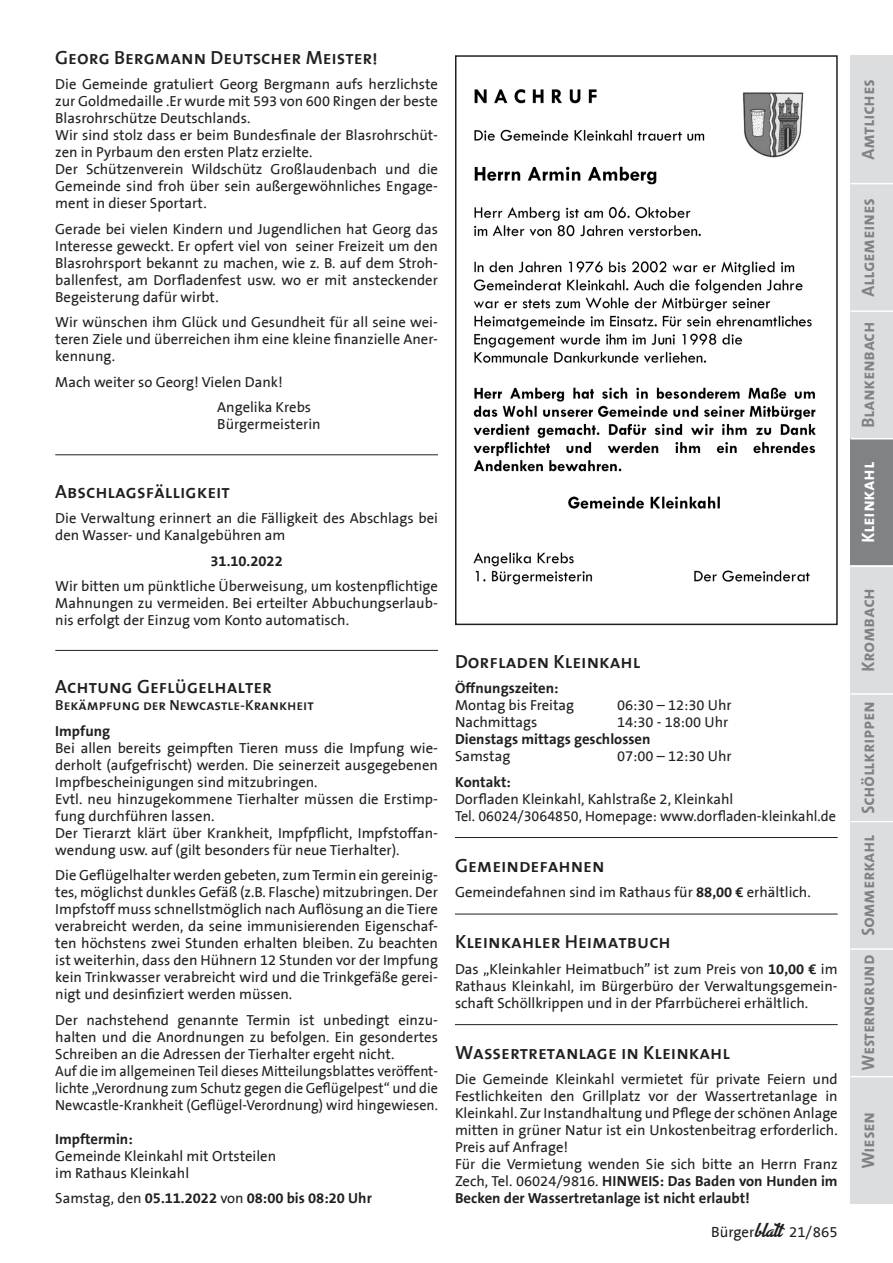
<style>
.page{position:relative;width:893px;height:1263px;background:#fff}
.page>*{position:absolute;margin:0;border:0;box-sizing:border-box;transform-origin:0 0}
.t1{font:19.2px "The Sans Semi Bold Caps";color:#231f20}
.t2{font:italic 18px "The Sans Bold Caps";color:#808285}
.t3{font:italic 18px "The Sans Bold Caps";color:#808285;scale:.95 1}
.t4{font:italic 18px "The Sans Bold Caps";color:#fff}
.t5{font:15px "The Sans B5 Plain";color:#231f20}
.t6{font:14.7px/17px "The Sans B5 Plain";color:#231f20}
.t7{font:700 14.7px/17px "The Sans B7";color:#231f20}
.t8{font:14.7px "The Sans Semi Bold Caps";color:#231f20}
.s1{font-family:"The Sans B5 Plain";font-weight:400}
.s2{font-family:"The Sans B7";font-weight:700}
.s3{font-family:"Advertising Script";font-weight:700;font-size:16.5px}
</style>
<div class="page">
<div style="left:850px;top:55px;width:43px;height:128px;background:#dcdddf"></div>
<div style="left:850px;top:183px;width:43px;height:127px;background:#dcdddf"></div>
<div style="left:850px;top:310px;width:43px;height:128px;background:#dcdddf"></div>
<div style="left:850px;top:821px;width:43px;height:127px;background:#dcdddf"></div>
<div style="left:850px;top:948px;width:43px;height:128px;background:#dcdddf"></div>
<div style="left:850px;top:1076px;width:43px;height:127px;background:#dcdddf"></div>
<hr style="left:850px;top:1076px;width:43px;height:1px;background:#fff">
<hr style="left:850px;top:948px;width:43px;height:2px;background:#fff">
<hr style="left:850px;top:821px;width:43px;height:1px;background:#fff">
<hr style="left:850px;top:310px;width:43px;height:2px;background:#fff">
<hr style="left:850px;top:183px;width:43px;height:1px;background:#fff">
<div style="left:850px;top:438px;width:43px;height:128px;background:#808285"></div>
<div style="left:850px;top:566px;width:43px;height:127px;background:#dcdddf"></div>
<div style="left:850px;top:693px;width:43px;height:128px;background:#dcdddf"></div>
<hr style="left:455px;top:837px;width:383px;height:1px;background:#231f20">
<hr style="left:455px;top:914px;width:383px;height:1px;background:#231f20">
<hr style="left:455px;top:1024px;width:383px;height:1px;background:#231f20">
<img style="left:473px;top:89px;width:343px;height:496px">
<div style="left:455px;top:55px;width:383px;height:570px;border:2px solid #231f20"></div>
<hr style="left:55px;top:454px;width:383px;height:1px;background:#231f20">
<hr style="left:55px;top:650px;width:383px;height:1px;background:#231f20">
<hr style="left:850px;top:693px;width:43px;height:2px;background:#fff">
<hr style="left:850px;top:566px;width:43px;height:1px;background:#fff">
<hr style="left:850px;top:438px;width:43px;height:1px;background:#fff">
<h1 class="t1" style="left:55px;top:41px;width:324px">Georg Bergmann Deutscher Meister!</h1>
<p class="t6" style="left:55px;top:76px;width:384px">Die Gemeinde gratuliert Georg Bergmann aufs herzlichste zur Goldmedaille .Er wurde mit 593 von 600 Ringen der beste Blasrohrschütze Deutschlands.<br>Wir sind stolz dass er beim Bundesfinale der Blasrohrschüt&shy;zen in Pyrbaum den ersten Platz erzielte.<br>Der Schützenverein Wildschütz Großlaudenbach und die Gemeinde sind froh über sein außergewöhnliches Engage&shy;ment in dieser Sportart.</p>
<p class="t6" style="left:55px;top:221px;width:384px;text-align:justify">Gerade bei vielen Kindern und Jugendlichen hat Georg das Interesse geweckt. Er opfert viel von seiner Freizeit um den Blasrohrsport bekannt zu machen, wie z. B. auf dem Stroh&shy;ballenfest, am Dorfladenfest usw. wo er mit ansteckender Begeisterung dafür wirbt.</p>
<p class="t6" style="left:55px;top:315px;width:384px;text-align:justify">Wir wünschen ihm Glück und Gesundheit für all seine wei&shy;teren Ziele und überreichen ihm eine kleine finanzielle Aner&shy;kennung.</p>
<p class="t6" style="left:217px;top:370px;width:95px;line-height:25.5px;text-indent:-162px">Mach weiter so Georg! Vielen Dank!<br>Angelika Krebs</p>
<p class="t6" style="left:217px;top:417px;width:105px">Bürgermeisterin</p>
<h1 class="t1" style="left:55px;top:475px;width:176px">Abschlagsfälligkeit</h1>
<p class="t6" style="left:55px;top:510px;width:384px">Die Verwaltung erinnert an die Fälligkeit des Abschlags bei den Wasser- und Kanalgebühren am</p>
<p class="t7" style="left:210px;top:553px;width:74px">31.10.2022</p>
<p class="t6" style="left:55px;top:578px;width:384px;text-align:justify">Wir bitten um pünktliche Überweisung, um kostenpflichtige Mahnungen zu vermeiden. Bei erteilter Abbuchungserlaub&shy;nis erfolgt der Einzug vom Konto automatisch.</p>
<h1 class="t1" style="left:55px;top:671px;width:218px">Achtung Geflügelhalter</h1>
<p class="t8" style="left:55px;top:693px;width:260px">Bekämpfung der Newcastle-Krankheit</p>
<p class="t7" style="left:55px;top:723px;width:56px">Impfung</p>
<p class="t6" style="left:55px;top:740px;width:384px">Bei allen bereits geimpften Tieren muss die Impfung wie&shy;derholt (aufgefrischt) werden. Die seinerzeit ausgegebenen Impfbescheinigungen sind mitzubringen.<br>Evtl. neu hinzugekommene Tierhalter müssen die Erstimp&shy;fung durchführen lassen.<br>Der Tierarzt klärt über Krankheit, Impfpflicht, Impfstoffan&shy;wendung usw. auf (gilt besonders für neue Tierhalter).</p>
<p class="t6" style="left:55px;top:867px;width:384px;text-align:justify">Die Geflügelhalter werden gebeten, zum Termin ein gereinig&shy;tes, möglichst dunkles Gefäß (z.B. Flasche) mitzubringen. Der Impfstoff muss schnellstmöglich nach Auflösung an die Tiere verabreicht werden, da seine immunisierenden Eigenschaf&shy;ten höchstens zwei Stunden erhalten bleiben. Zu beachten ist weiterhin, dass den Hühnern 12 Stunden vor der Impfung kein Trinkwasser verabreicht wird und die Trinkgefäße gerei&shy;nigt und desinfiziert werden müssen.</p>
<p class="t6" style="left:55px;top:1012px;width:384px">Der nachstehend genannte Termin ist unbedingt einzu&shy;halten und die Anordnungen zu befolgen. Ein gesondertes Schreiben an die Adressen der Tierhalter ergeht nicht.<br>Auf die im allgemeinen Teil dieses Mitteilungsblattes veröffent&shy;lichte „Verordnung zum Schutz gegen die Geflügelpest“ und die Newcastle-Krankheit (Geflügel-Verordnung) wird hingewiesen.</p>
<p class="t7" style="left:55px;top:1131px;width:79px">Impftermin:</p>
<p class="t6" style="left:55px;top:1148px;width:222px">Gemeinde Kleinkahl mit Ortsteilen im Rathaus Kleinkahl</p>
<p class="t7" style="left:55px;top:1190px;width:318px"><span class="s1">Samstag, den</span> 05.11.2022 <span class="s1">von</span> 08:00 bis 08:20 Uhr</p>
<h1 class="t1" style="left:455px;top:645px;width:187px">Dorf laden Kleinkahl</h1>
<p class="t7" style="left:455px;top:680px;width:105px">Öffnungszeiten:</p>
<p class="t6" style="left:455px;top:697px;width:121px">Montag bis Freitag</p>
<p class="t6" style="left:617px;top:697px;width:116px">06:30 – 12:30 Uhr</p>
<p class="t6" style="left:455px;top:714px;width:84px">Nachmittags</p>
<p class="t6" style="left:617px;top:714px;width:113px">14:30 - 18:00 Uhr</p>
<p class="t7" style="left:455px;top:731px;width:197px">Dienstags mittags geschlossen</p>
<p class="t6" style="left:455px;top:748px;width:57px">Samstag</p>
<p class="t6" style="left:617px;top:748px;width:116px">07:00 – 12:30 Uhr</p>
<p class="t7" style="left:455px;top:774px;width:58px">Kontakt:</p>
<p class="t6" style="left:455px;top:791px;width:383px">Dorfladen Kleinkahl, Kahlstraße 2, Kleinkahl<br>Tel. 06024/3064850, Homepage: www.dorfladen-kleinkahl.de</p>
<h1 class="t1" style="left:455px;top:849px;width:151px">Gemeindefahnen</h1>
<p class="t6" style="left:455px;top:884px;width:357px">Gemeindefahnen sind im Rathaus für <span class="s2">88,00 €</span> erhältlich.</p>
<h1 class="t1" style="left:455px;top:926px;width:217px">Kleinkahler Heimatbuch</h1>
<p class="t6" style="left:455px;top:961px;width:384px;text-align:justify">Das „Kleinkahler Heimatbuch” ist zum Preis von <span class="s2">10,00 €</span> im Rathaus Kleinkahl, im Bürgerbüro der Verwaltungsgemein&shy;schaft Schöllkrippen und in der Pfarrbücherei erhältlich.</p>
<h1 class="t1" style="left:455px;top:1036px;width:277px">Wassertretanlage in Kleinkahl</h1>
<p class="t6" style="left:455px;top:1071px;width:384px">Die Gemeinde Kleinkahl vermietet für private Feiern und Festlichkeiten den Grillplatz vor der Wassertretanlage in Kleinkahl. Zur Instandhaltung und Pflege der schönen Anlage mitten in grüner Natur ist ein Unkostenbeitrag erforderlich.<br>Preis auf Anfrage!<br>Für die Vermietung wenden Sie sich bitte an Herrn Franz</p>
<p class="t7" style="left:455px;top:1173px;width:384px"><span class="s1">Zech, Tel. 06024/9816.</span> HINWEIS: Das Baden von Hunden im<br>Becken der Wassertretanlage ist nicht erlaubt!</p>
<p class="t5" style="left:711px;top:1224px;width:128px">Bürger<span class="s3">blatt</span> 21/865</p>
<p class="t2" style="left:853px;top:159px;width:87px;rotate:-90deg">Amtliches</p>
<p class="t2" style="left:853px;top:296px;width:105px;rotate:-90deg">Allgemeines</p>
<p class="t2" style="left:853px;top:427px;width:112px;rotate:-90deg">Blankenbach</p>
<p class="t4" style="left:853px;top:542px;width:87px;rotate:-90deg">Kleinkahl</p>
<p class="t2" style="left:853px;top:671px;width:90px;rotate:-90deg">Krombach</p>
<p class="t2" style="left:853px;top:813px;width:119px;rotate:-90deg">Schöllkrippen</p>
<p class="t2" style="left:853px;top:935px;width:108px;rotate:-90deg">Sommerkahl</p>
<p class="t3" style="left:853px;top:1070px;width:128px;rotate:-90deg">Westerngrund</p>
<p class="t2" style="left:853px;top:1168px;width:64px;rotate:-90deg">Wiesen</p>
</div>
